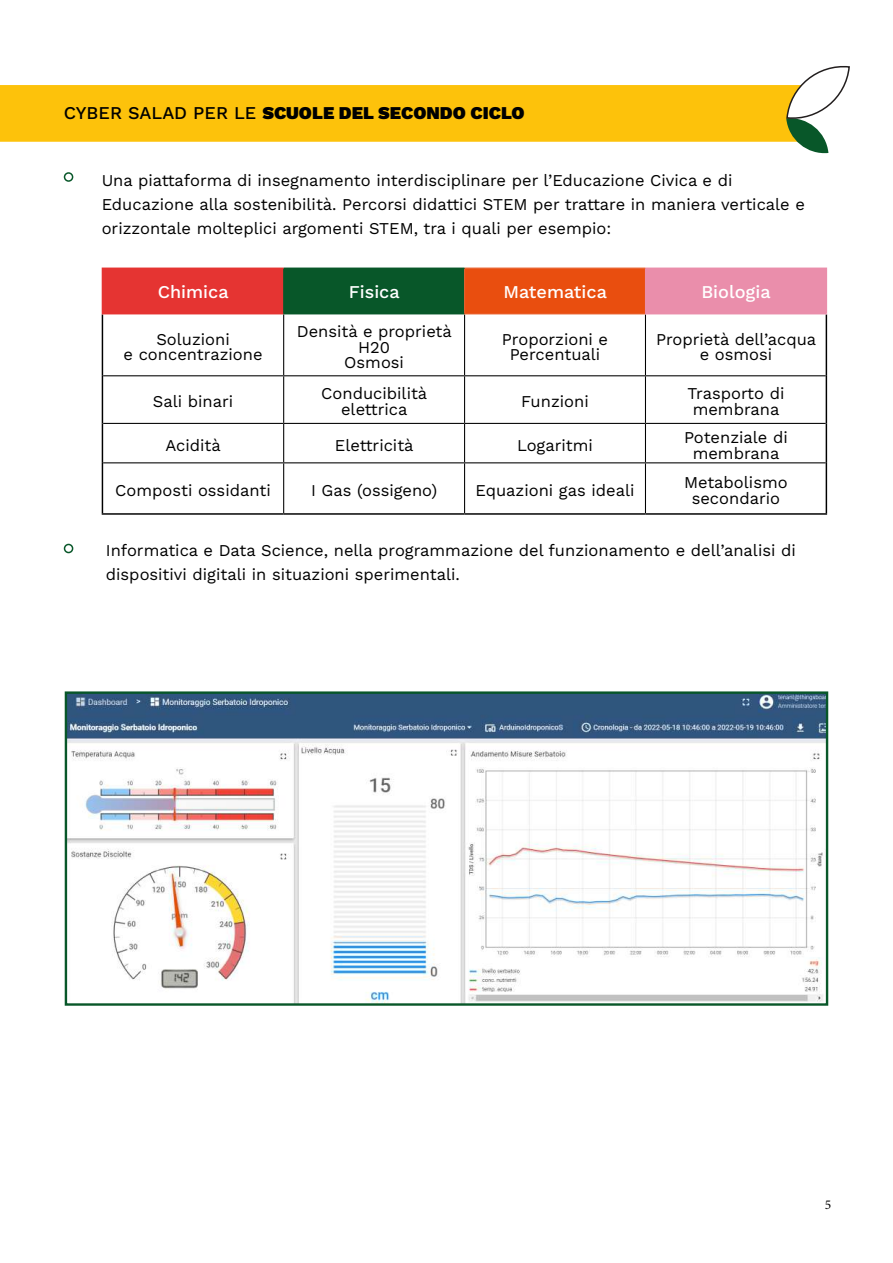
<style>
.page{position:relative;width:893px;height:1263px;background:#fff}
.page>*{position:absolute;margin:0;border:0;box-sizing:border-box;transform-origin:0 0}
.t1{font:900 18px "Work Sans";color:#000}
.t2{font:500 18px "Work Sans";color:#fff}
.t3{font:16.5px/15.6px "Work Sans";color:#000;text-align:center}
.t4{font:13.5px "Minion Pro";color:#000}
.s1{font-weight:500}
</style>
<div class="page">
<div style="left:0;top:85px;width:785px;height:57px;background:#fdc20b"></div>
<svg style="left:785px;top:66px;width:65px;height:88px"></svg>
<div style="left:102px;top:268px;width:182px;height:46px;background:#e53432"></div>
<div style="left:284px;top:268px;width:181px;height:46px;background:#085729"></div>
<div style="left:465px;top:268px;width:180px;height:46px;background:#e94e0f"></div>
<div style="left:645px;top:268px;width:181px;height:46px;background:#ea8eab"></div>
<hr style="left:283px;top:314px;width:1px;height:61px;background:#000">
<hr style="left:464px;top:314px;width:1px;height:61px;background:#000">
<hr style="left:645px;top:314px;width:1px;height:61px;background:#000">
<hr style="left:103px;top:375px;width:181px;height:1px;background:#000">
<hr style="left:284px;top:375px;width:181px;height:1px;background:#000">
<hr style="left:283px;top:376px;width:1px;height:47px;background:#000">
<hr style="left:465px;top:375px;width:180px;height:1px;background:#000">
<hr style="left:464px;top:376px;width:1px;height:47px;background:#000">
<hr style="left:645px;top:375px;width:181px;height:1px;background:#000">
<hr style="left:645px;top:376px;width:1px;height:47px;background:#000">
<hr style="left:103px;top:423px;width:181px;height:1px;background:#000">
<hr style="left:284px;top:423px;width:181px;height:1px;background:#000">
<hr style="left:283px;top:424px;width:1px;height:38px;background:#000">
<hr style="left:465px;top:423px;width:180px;height:1px;background:#000">
<hr style="left:464px;top:424px;width:1px;height:38px;background:#000">
<hr style="left:645px;top:423px;width:181px;height:1px;background:#000">
<hr style="left:645px;top:424px;width:1px;height:38px;background:#000">
<hr style="left:103px;top:462px;width:181px;height:1px;background:#000">
<hr style="left:284px;top:462px;width:181px;height:1px;background:#000">
<hr style="left:283px;top:463px;width:1px;height:50px;background:#000">
<hr style="left:465px;top:462px;width:180px;height:1px;background:#000">
<hr style="left:464px;top:463px;width:1px;height:50px;background:#000">
<hr style="left:645px;top:462px;width:181px;height:1px;background:#000">
<hr style="left:645px;top:463px;width:1px;height:50px;background:#000">
<hr style="left:102px;top:314px;width:1px;height:62px;background:#000">
<hr style="left:826px;top:314px;width:1px;height:62px;background:#000">
<hr style="left:102px;top:376px;width:1px;height:47px;background:#000">
<hr style="left:826px;top:376px;width:1px;height:47px;background:#000">
<hr style="left:102px;top:423px;width:1px;height:40px;background:#000">
<hr style="left:826px;top:423px;width:1px;height:40px;background:#000">
<hr style="left:102px;top:463px;width:1px;height:50px;background:#000">
<hr style="left:826px;top:463px;width:1px;height:50px;background:#000">
<hr style="left:102px;top:513px;width:182px;height:2px;background:#000">
<hr style="left:284px;top:513px;width:181px;height:2px;background:#000">
<hr style="left:465px;top:513px;width:180px;height:2px;background:#000">
<hr style="left:645px;top:513px;width:182px;height:2px;background:#000">
<hr style="left:283px;top:269px;width:1px;height:44px;background:#085729">
<hr style="left:283px;top:313px;width:181px;height:1px;background:#085729">
<hr style="left:465px;top:268px;width:180px;height:1px;background:#e96330">
<hr style="left:464px;top:269px;width:1px;height:44px;background:#e96330">
<hr style="left:464px;top:313px;width:181px;height:1px;background:#e96330">
<hr style="left:645px;top:268px;width:182px;height:1px;background:#ea8eab">
<hr style="left:826px;top:269px;width:1px;height:44px;background:#ea8eab">
<hr style="left:645px;top:313px;width:182px;height:1px;background:#ea8eab">
<div style="left:64px;top:172px;width:9px;height:10px;border:2px solid #085729;border-radius:50%"></div>
<div style="left:64px;top:544px;width:9px;height:9px;border:2px solid #085729;border-radius:50%"></div>
<img style="left:68px;top:694px;width:757px;height:309px">
<div style="left:65px;top:691px;width:763px;height:315px;border:2px solid #085729"></div>
<p class="t1" style="left:64px;top:102px;width:462px"><span class="s1">CYBER SALAD PER LE</span> SCUOLE DEL SECONDO CICLO</p>
<p class="t3" style="left:102px;top:168px;width:705px;line-height:24px;text-align:left">Una piattaforma di insegnamento interdisciplinare per l’Educazione Civica e di<br>Educazione alla sostenibilità. Percorsi didattici STEM per trattare in maniera verticale e orizzontale molteplici argomenti STEM, tra i quali per esempio:</p>
<p class="t2" style="left:158px;top:281px;width:72px">Chimica</p>
<p class="t2" style="left:349px;top:281px;width:52px">Fisica</p>
<p class="t2" style="left:503px;top:281px;width:105px">Matematica</p>
<p class="t2" style="left:701px;top:281px;width:71px">Biologia</p>
<p class="t3" style="left:124px;top:331px;width:140px">Soluzioni<br>e concentrazione</p>
<p class="t3" style="left:297px;top:323px;width:157px">Densità e proprietà<br>H20<br>Osmosi</p>
<p class="t3" style="left:502px;top:331px;width:108px">Proporzioni e<br>Percentuali</p>
<p class="t3" style="left:656px;top:331px;width:162px">Proprietà dell’acqua e osmosi</p>
<p class="t3" style="left:153px;top:393px;width:82px">Sali binari</p>
<p class="t3" style="left:321px;top:385px;width:108px">Conducibilità elettrica</p>
<p class="t3" style="left:521px;top:393px;width:69px">Funzioni</p>
<p class="t3" style="left:687px;top:385px;width:99px">Trasporto di membrana</p>
<p class="t3" style="left:166px;top:437px;width:57px">Acidità</p>
<p class="t3" style="left:335px;top:437px;width:80px">Elettricità</p>
<p class="t3" style="left:517px;top:437px;width:77px">Logaritmi</p>
<p class="t3" style="left:684px;top:429px;width:105px">Potenziale di membrana</p>
<p class="t3" style="left:115px;top:482px;width:157px">Composti ossidanti</p>
<p class="t3" style="left:311px;top:482px;width:128px">I Gas (ossigeno)</p>
<p class="t3" style="left:476px;top:482px;width:160px">Equazioni gas ideali</p>
<p class="t3" style="left:684px;top:474px;width:105px">Metabolismo secondario</p>
<p class="t3" style="left:106px;top:537px;width:691px;line-height:24px;text-align:left">Informatica e Data Science, nella programmazione del funzionamento e dell’analisi di dispositivi digitali in situazioni sperimentali.</p>
<p class="t4" style="left:825px;top:1196px;width:8px">5</p>
</div>
